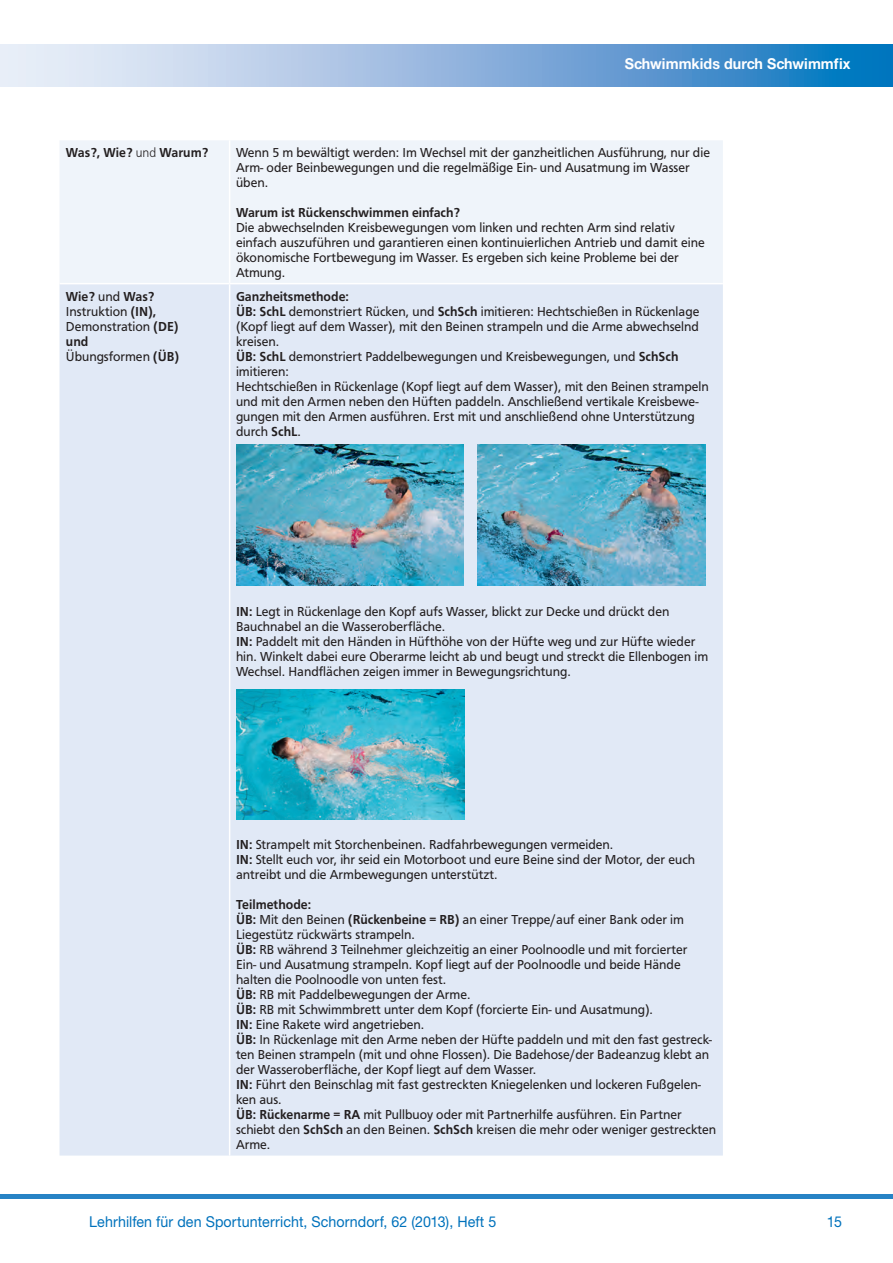
<style>
.page{position:relative;width:893px;height:1263px;background:#fff}
.page>*{position:absolute;margin:0;border:0;box-sizing:border-box;transform-origin:0 0}
.t1{font:15px "Helvetica Neue CE";letter-spacing:.005em;color:#0072bc;scale:.95 1}
.t2{font:700 15px "Helvetica Neue CE";letter-spacing:.005em;color:#fff;scale:.95 1}
.t3{font:13.5px/15px "Frutus T";color:#231f20;scale:.95 1}
.t4{font:500 13.5px "Frutus T";color:#231f20;scale:.95 1}
.s1{font-weight:300}
.s2{font-weight:500}
</style>
<div class="page">
<div style="left:0;top:1194px;width:893px;height:5px;background:#2783c5"></div>
<svg style="left:0;top:44px;width:893px;height:43px;background:#88b4dd"></svg>
<div style="left:60px;top:140px;width:663px;height:143px;background:#eff4fa"></div>
<div style="left:60px;top:284px;width:663px;height:871px;background:#e1e9f6"></div>
<hr style="left:229px;top:284px;width:1px;height:871px;background:#fff">
<hr style="left:229px;top:140px;width:1px;height:143px;background:#fff">
<img style="left:236px;top:444px;width:227px;height:142px">
<img style="left:478px;top:444px;width:228px;height:142px">
<img style="left:236px;top:689px;width:229px;height:130px">
<p class="t2" style="left:625px;top:54px;width:239px">Schwimmkids durch Schwimmfix</p>
<p class="t4" style="left:66px;top:145px;width:151px">Was?, Wie? <span class="s1">und</span> Warum?</p>
<p class="t3" style="left:236px;top:145px;width:500px">Wenn 5 m bewältigt werden: Im Wechsel mit der ganzheitlichen Ausführung, nur die<br>Arm- oder Beinbewegungen und die regelmäßige Ein- und Ausatmung im Wasser üben.</p>
<p class="t3" style="left:236px;top:205px;width:495px"><span class="s2">Warum ist Rückenschwimmen einfach?<br></span>Die abwechselnden Kreisbewegungen vom linken und rechten Arm sind relativ einfach auszuführen und garantieren einen kontinuierlichen Antrieb und damit eine ökonomische Fortbewegung im Wasser. Es ergeben sich keine Probleme bei der Atmung.</p>
<p class="t3" style="left:66px;top:288px;width:121px"><span class="s2">Wie?</span> und <span class="s2">Was?<br></span>Instruktion <span class="s2">(IN),<br></span>Demonstration <span class="s2">(DE) und<br></span>Übungsformen <span class="s2">(ÜB)</span></p>
<p class="t3" style="left:236px;top:288px;width:499px"><span class="s2">Ganzheitsmethode:<br>ÜB: SchL</span> demonstriert Rücken, und <span class="s2">SchSch</span> imitieren: Hechtschießen in Rückenlage (Kopf liegt auf dem Wasser), mit den Beinen strampeln und die Arme abwechselnd kreisen.<br><span class="s2">ÜB: SchL</span> demonstriert Paddelbewegungen und Kreisbewegungen, und <span class="s2">SchSch </span>imitieren:<br>Hechtschießen in Rückenlage (Kopf liegt auf dem Wasser), mit den Beinen strampeln und mit den Armen neben den Hüften paddeln. Anschließend vertikale Kreisbewe&shy;gungen mit den Armen ausführen. Erst mit und anschließend ohne Unterstützung durch <span class="s2">SchL</span>.</p>
<p class="t3" style="left:236px;top:603px;width:499px"><span class="s2">IN:</span> Legt in Rückenlage den Kopf aufs Wasser, blickt zur Decke und drückt den Bauchnabel an die Wasseroberfläche.<br><span class="s2">IN:</span> Paddelt mit den Händen in Hüfthöhe von der Hüfte weg und zur Hüfte wieder hin. Winkelt dabei eure Oberarme leicht ab und beugt und streckt die Ellenbogen im Wechsel. Handflächen zeigen immer in Bewegungsrichtung.</p>
<p class="t3" style="left:236px;top:837px;width:485px"><span class="s2">IN:</span> Strampelt mit Storchenbeinen. Radfahrbewegungen vermeiden.<br><span class="s2">IN:</span> Stellt euch vor, ihr seid ein Motorboot und eure Beine sind der Motor, der euch antreibt und die Armbewegungen unterstützt.</p>
<p class="t3" style="left:236px;top:897px;width:507px"><span class="s2">Teilmethode:<br>ÜB:</span> Mit den Beinen <span class="s2">(Rückenbeine = RB)</span> an einer Treppe/auf einer Bank oder im Liegestütz rückwärts strampeln.<br><span class="s2">ÜB:</span> RB während 3 Teilnehmer gleichzeitig an einer Poolnoodle und mit forcierter<br>Ein- und Ausatmung strampeln. Kopf liegt auf der Poolnoodle und beide Hände halten die Poolnoodle von unten fest.<br><span class="s2">ÜB:</span> RB mit Paddelbewegungen der Arme.<br><span class="s2">ÜB:</span> RB mit Schwimmbrett unter dem Kopf (forcierte Ein- und Ausatmung).<br><span class="s2">IN:</span> Eine Rakete wird angetrieben.<br><span class="s2">ÜB:</span> In Rückenlage mit den Arme neben der Hüfte paddeln und mit den fast gestreck&shy;ten Beinen strampeln (mit und ohne Flossen). Die Badehose/der Badeanzug klebt an der Wasseroberfläche, der Kopf liegt auf dem Wasser.<br><span class="s2">IN:</span> Führt den Beinschlag mit fast gestreckten Kniegelenken und lockeren Fußgelen&shy;ken aus.<br><span class="s2">ÜB: Rückenarme = RA</span> mit Pullbuoy oder mit Partnerhilfe ausführen. Ein Partner schiebt den <span class="s2">SchSch</span> an den Beinen. <span class="s2">SchSch</span> kreisen die mehr oder weniger gestreckten Arme.</p>
<p class="t1" style="left:89px;top:1213px;width:430px">Lehrhilfen für den Sportunterricht, Schorndorf, 62 (2013), Heft 5</p>
<p class="t1" style="left:827px;top:1213px;width:17px">15</p>
</div>
